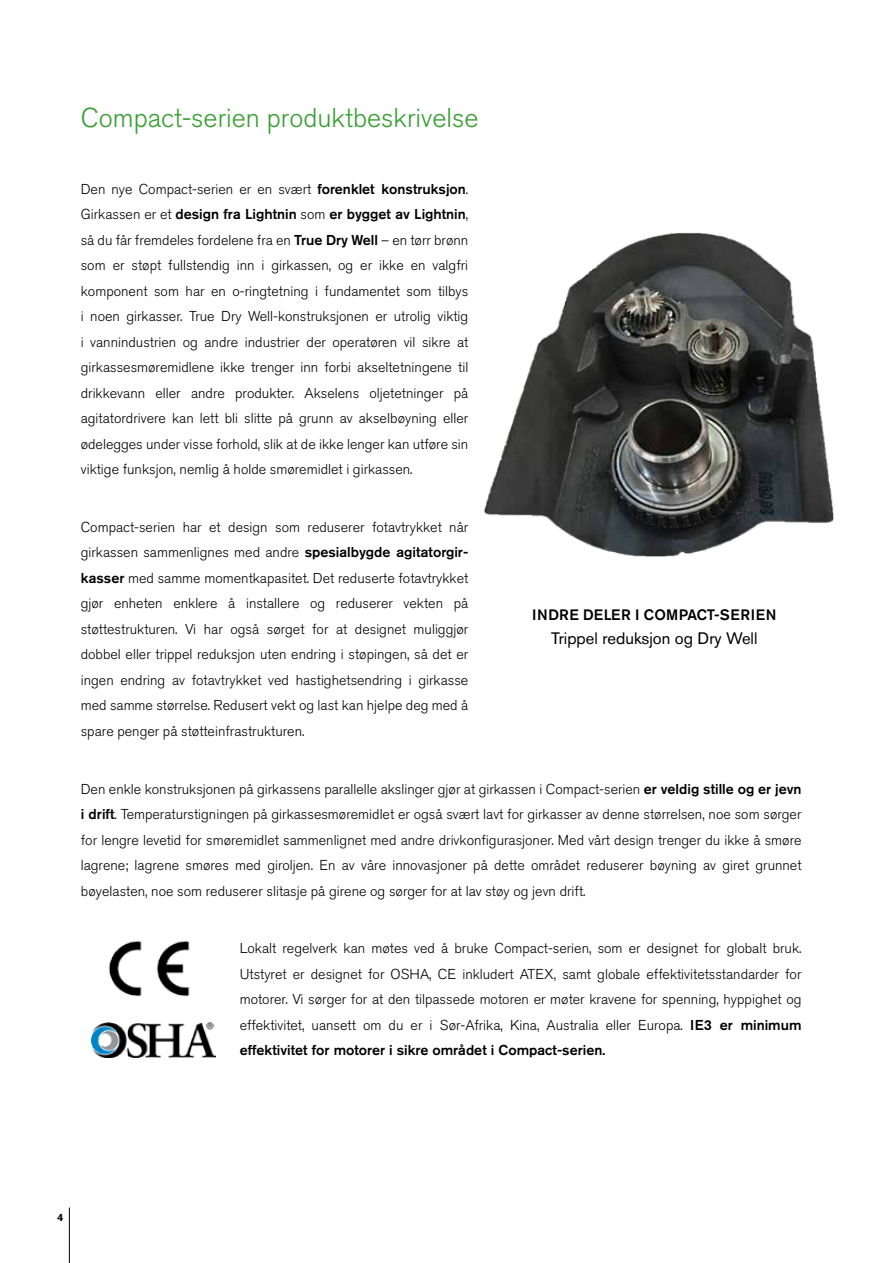
<style>
.page{position:relative;width:893px;height:1263px;background:#fff}
.page>*{position:absolute;margin:0;border:0;box-sizing:border-box;transform-origin:0 0}
.t1{font:300 27px "Akzidenz Grotesk BE";color:#379e31}
.t2{font:16.5px "Akzidenz Grotesk BE";color:#000}
.t3{font:500 15px "Akzidenz Grotesk BE";letter-spacing:.04em;color:#000}
.t4{font:300 14.25px/25.5px "Akzidenz Grotesk BE";color:#000;text-align:justify}
.t5{font:700 10.5px "Akzidenz Grotesk BE";color:#000}
.s1{font-weight:500}
</style>
<div class="page">
<hr style="left:69px;top:1207px;width:1px;height:56px;background:#000">
<img style="left:92px;top:1022px;width:123px;height:36px">
<img style="left:108px;top:940px;width:82px;height:57px">
<img style="left:484px;top:232px;width:350px;height:325px">
<h1 class="t1" style="left:81px;top:102px;width:399px">Compact-serien produktbeskrivelse</h1>
<p class="t4" style="left:81px;top:176px;width:389px">Den nye Compact-serien er en svært <span class="s1">forenklet konstruksjon</span>.<br>Girkassen er et <span class="s1">design fra Lightnin</span> som <span class="s1">er bygget av Lightnin</span>, så du får fremdeles fordelene fra en <span class="s1">True Dry Well</span> – en tørr brønn som er støpt fullstendig inn i girkassen, og er ikke en valgfri komponent som har en o-ringtetning i fundamentet som tilbys i noen girkasser. True Dry Well-konstruksjonen er utrolig viktig i vannindustrien og andre industrier der operatøren vil sikre at girkassesmøremidlene ikke trenger inn forbi akseltetningene til drikkevann eller andre produkter. Akselens oljetetninger på agitatordrivere kan lett bli slitte på grunn av akselbøyning eller ødelegges under visse forhold, slik at de ikke lenger kan utføre sin viktige funksjon, nemlig å holde smøremidlet i girkassen.</p>
<p class="t4" style="left:81px;top:514px;width:389px">Compact-serien har et design som reduserer fotavtrykket når girkassen sammenlignes med andre <span class="s1">spesialbygde agitatorgir&shy;kasser</span> med samme momentkapasitet. Det reduserte fotavtrykket gjør enheten enklere å installere og reduserer vekten på støttestrukturen. Vi har også sørget for at designet muliggjør dobbel eller trippel reduksjon uten endring i støpingen, så det er ingen endring av fotavtrykket ved hastighetsendring i girkasse med samme størrelse. Redusert vekt og last kan hjelpe deg med å spare penger på støtteinfrastrukturen.</p>
<p class="t3" style="left:532px;top:606px;width:246px">INDRE DELER I COMPACT-SERIEN</p>
<p class="t2" style="left:551px;top:628px;width:208px">Trippel reduksjon og Dry Well</p>
<p class="t4" style="left:81px;top:776px;width:722px">Den enkle konstruksjonen på girkassens parallelle akslinger gjør at girkassen i Compact-serien <span class="s1">er veldig stille og er jevn i drift</span>. Temperaturstigningen på girkassesmøremidlet er også svært lavt for girkasser av denne størrelsen, noe som sørger for lengre levetid for smøremidlet sammenlignet med andre drivkonfigurasjoner. Med vårt design trenger du ikke å smøre lagrene; lagrene smøres med giroljen. En av våre innovasjoner på dette området reduserer bøyning av giret grunnet bøyelasten, noe som reduserer slitasje på girene og sørger for at lav støy og jevn drift.</p>
<p class="t4" style="left:240px;top:936px;width:563px">Lokalt regelverk kan møtes ved å bruke Compact-serien, som er designet for globalt bruk.<br>Utstyret er designet for OSHA, CE inkludert ATEX, samt globale effektivitetsstandarder for motorer. Vi sørger for at den tilpassede motoren er møter kravene for spenning, hyppighet og effektivitet, uansett om du er i Sør-Afrika, Kina, Australia eller Europa. <span class="s1">IE3 er minimum effektivitet for motorer i sikre området i Compact-serien.</span></p>
<p class="t5" style="left:57px;top:1211px;width:7px">4</p>
</div>
